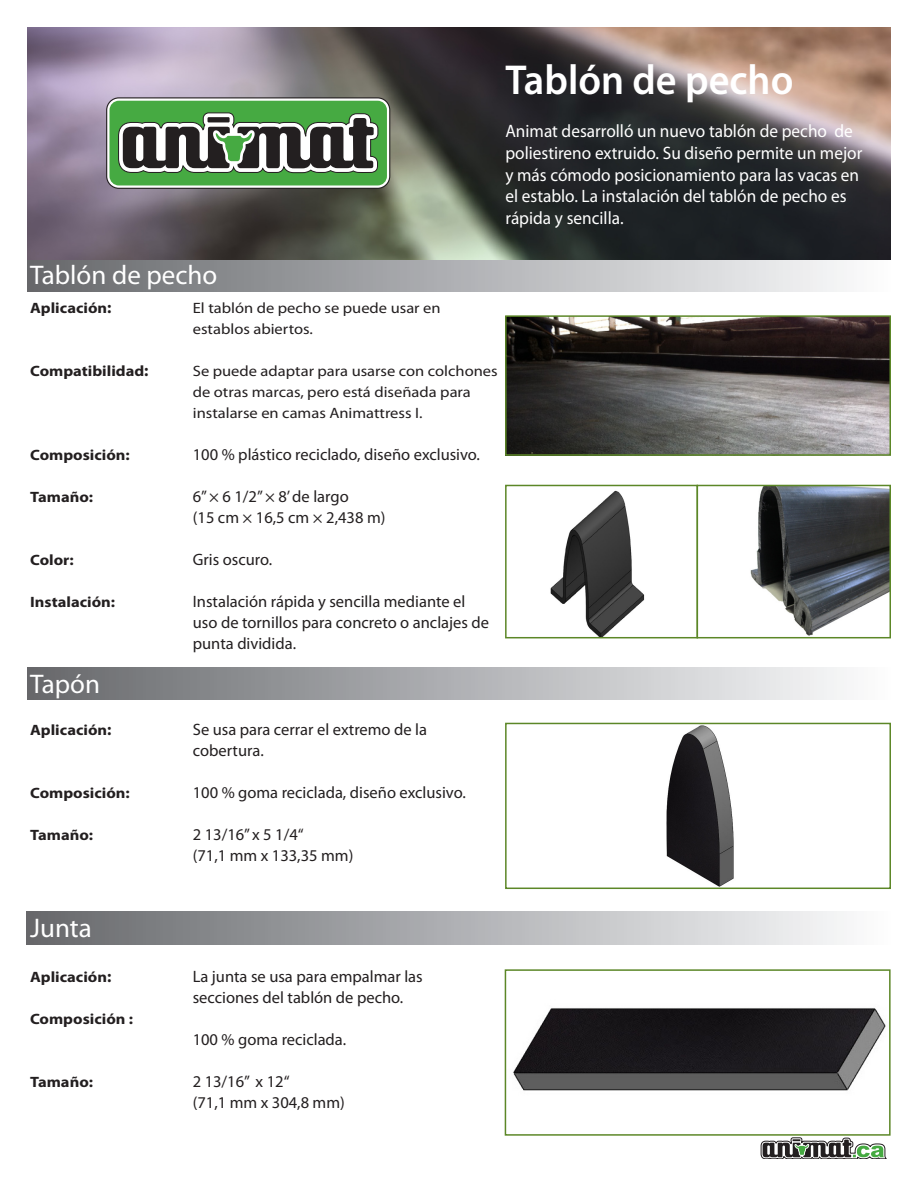
<style>
.page{position:relative;width:918px;height:1188px;background:#fff}
.page>*{position:absolute;margin:0;border:0;box-sizing:border-box;transform-origin:0 0}
.t1{font:600 42px "Myriad Pro";color:#fff;scale:.96 1}
.t2{font:27px "Myriad Pro";color:#fff}
.t3{font:18px/21.6px "Myriad Pro";color:#fff;scale:.96 1}
.t4{font:16.5px/21px "Myriad Pro";color:#231f20}
.t5{font:15px/21px "Myriad Pro";color:#231f20;scale:1.1 1}
.t6{font:700 15px "Myriad Pro";color:#231f20;scale:1.1 1}
.s1{font-size:16.5px}
</style>
<div class="page">
<div style="left:27px;top:667px;width:864px;height:33px;background:linear-gradient(to right,#65676b,#fbfcfd)"></div>
<div style="left:27px;top:912px;width:864px;height:32px;background:linear-gradient(to right,#65676b,#fbfcfd)"></div>
<div style="left:27px;top:259px;width:864px;height:33px;background:linear-gradient(to right,#65676b,#fbfcfd)"></div>
<img style="left:27px;top:27px;width:864px;height:232px">
<img style="left:508px;top:318px;width:380px;height:135px">
<div style="left:505px;top:315px;width:386px;height:141px;border:2px solid #5c8727"></div>
<img style="left:666px;top:726px;width:68px;height:160px">
<div style="left:505px;top:723px;width:386px;height:166px;border:2px solid #5c8727"></div>
<img style="left:550px;top:490px;width:95px;height:145px">
<div style="left:505px;top:485px;width:193px;height:153px;border:2px solid #5c8727"></div>
<svg style="left:106px;top:97px;width:284px;height:92px"></svg>
<svg style="left:761px;top:1138px;width:125px;height:21px"></svg>
<img style="left:513px;top:1008px;width:373px;height:83px">
<div style="left:505px;top:969px;width:386px;height:167px;border:2px solid #5c8727"></div>
<img style="left:750px;top:488px;width:138px;height:147px">
<div style="left:697px;top:485px;width:194px;height:153px;border:2px solid #5c8727"></div>
<p class="t1" style="left:505px;top:53px;width:302px">Tablón de pecho</p>
<p class="t3" style="left:505px;top:120px;width:373px">Animat desarrolló un nuevo tablón de pecho de poliestireno extruido. Su diseño permite un mejor y más cómodo posicionamiento para las vacas en el establo. La instalación del tablón de pecho es rápida y sencilla.</p>
<p class="t2" style="left:30px;top:259px;width:189px">Tablón de pecho</p>
<p class="t6" style="left:30px;top:298px;width:75px">Aplicación<span class="s1">:</span></p>
<p class="t6" style="left:30px;top:361px;width:109px">Compatibilidad<span class="s1">:</span></p>
<p class="t6" style="left:30px;top:445px;width:92px">Composición:</p>
<p class="t6" style="left:30px;top:487px;width:59px">Tamaño:</p>
<p class="t6" style="left:30px;top:550px;width:41px">Color:</p>
<p class="t6" style="left:30px;top:592px;width:79px">Instalación:</p>
<p class="t2" style="left:30px;top:667px;width:71px">Tapón</p>
<p class="t6" style="left:30px;top:720px;width:75px">Aplicación<span class="s1">:</span></p>
<p class="t6" style="left:30px;top:783px;width:92px">Composición:</p>
<p class="t6" style="left:30px;top:825px;width:59px">Tamaño:</p>
<p class="t5" style="left:193px;top:297px;width:227px">El tablón de pecho se puede usar en establos abiertos.</p>
<p class="t5" style="left:193px;top:360px;width:279px">Se puede adaptar para usarse con colchones de otras marcas, pero está diseñada para instalarse en camas Animattress I.</p>
<p class="t4" style="left:193px;top:444px;width:289px">100 % plástico reciclado, diseño exclusivo.</p>
<p class="t4" style="left:193px;top:486px;width:157px">6” × 6 1/2” × 8’ de largo</p>
<p class="t4" style="left:193px;top:507px;width:194px">(15 cm × 16,5 cm × 2,438 m)</p>
<p class="t4" style="left:193px;top:549px;width:81px">Gris oscuro.</p>
<p class="t4" style="left:193px;top:591px;width:298px">Instalación rápida y sencilla mediante el uso de tornillos para concreto o anclajes de punta dividida.</p>
<p class="t4" style="left:193px;top:719px;width:236px">Se usa para cerrar el extremo de la cobertura.</p>
<p class="t4" style="left:193px;top:782px;width:275px">100 % goma reciclada, diseño exclusivo.</p>
<p class="t4" style="left:193px;top:824px;width:112px">2 13/16” x 5 1/4“</p>
<p class="t4" style="left:193px;top:845px;width:162px">(71,1 mm x 133,35 mm)</p>
<p class="t2" style="left:30px;top:911px;width:63px">Junta</p>
<p class="t6" style="left:30px;top:967px;width:75px">Aplicación<span class="s1">:</span></p>
<p class="t6" style="left:30px;top:1009px;width:95px">Composición :</p>
<p class="t6" style="left:30px;top:1072px;width:59px">Tamaño:</p>
<p class="t4" style="left:193px;top:965px;width:232px">La junta se usa para empalmar las secciones del tablón de pecho.</p>
<p class="t4" style="left:193px;top:1028px;width:155px">100 % goma reciclada.</p>
<p class="t4" style="left:193px;top:1070px;width:98px">2 13/16” x 12“</p>
<p class="t4" style="left:193px;top:1091px;width:154px">(71,1 mm x 304,8 mm)</p>
</div>
